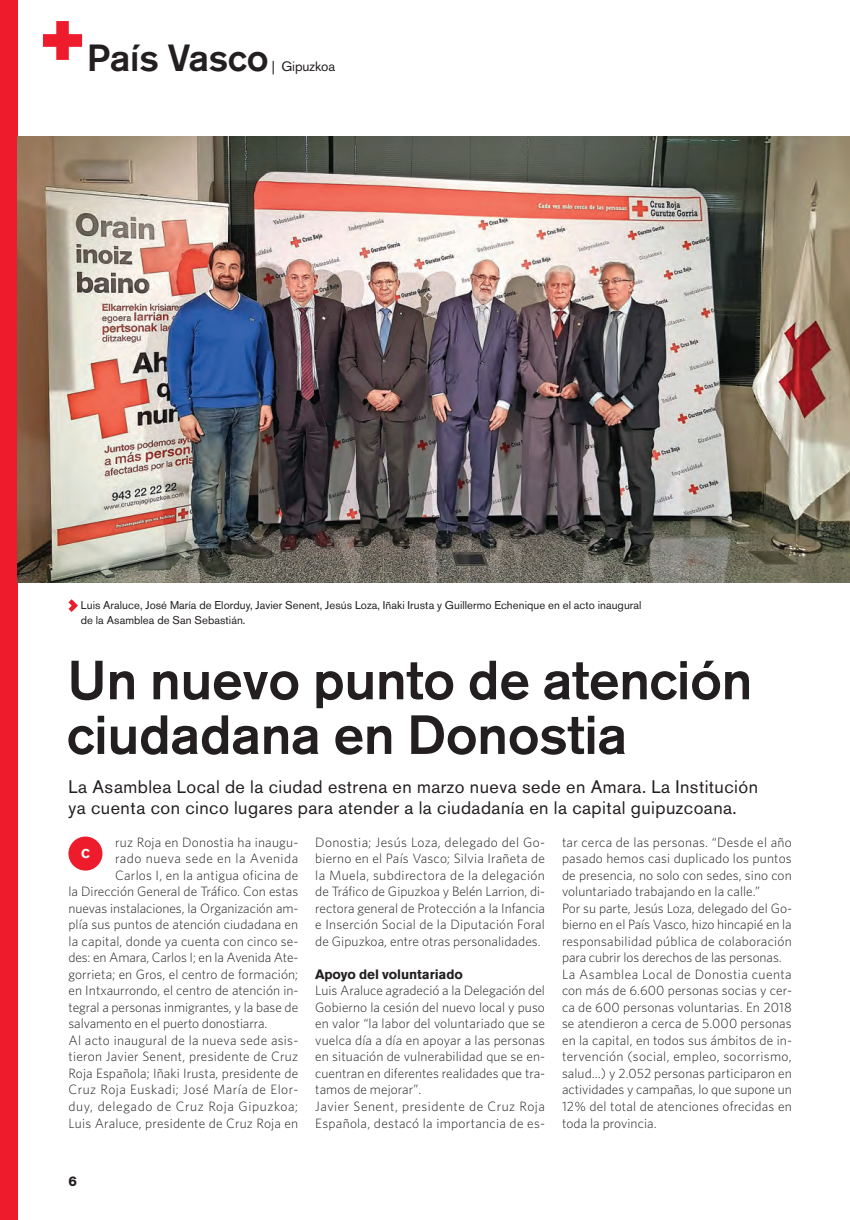
<style>
.page{position:relative;width:850px;height:1220px;background:#fff}
.page>*{position:absolute;margin:0;border:0;box-sizing:border-box;transform-origin:0 0}
.t1{font:500 54.6px/54.6px "Akzidenz Grotesk BE";letter-spacing:-.005em;color:#231f20}
.t2{font:500 37.5px "Akzidenz Grotesk BE";letter-spacing:-.005em;color:#231f20}
.t3{font:18px/21px "Akzidenz Grotesk BE";letter-spacing:.025em;color:#231f20}
.t4{font:300 13.5px/16.5px "Whitney";letter-spacing:.01em;color:#231f20}
.t5{font:300 13.5px "Whitney";letter-spacing:.035em;color:#231f20}
.t6{font:300 13.5px "Whitney";letter-spacing:-.01em;color:#231f20}
.t7{font:300 13.5px "Whitney";letter-spacing:.045em;color:#231f20}
.t8{font:700 13.5px "Akzidenz Grotesk BE";letter-spacing:-.005em;color:#231f20}
.t9{font:13.5px "Akzidenz Grotesk BE";letter-spacing:-.005em;color:#231f20}
.t10{font:800 13.5px "Helvetica Neue";color:#231f20}
.t11{font:700 12.75px "Akzidenz Grotesk BE";color:#fff}
.t12{font:11.25px/15px "Akzidenz Grotesk BE";letter-spacing:.005em;color:#231f20}
</style>
<div class="page">
<div style="left:0;top:0;width:18px;height:1219px;background:#ee1b2c"></div>
<img style="left:18px;top:137px;width:831px;height:445px">
<svg style="left:68px;top:599px;width:10px;height:13px"></svg>
<svg style="left:43px;top:21px;width:39px;height:39px"></svg>
<div style="left:68px;top:836px;width:34px;height:34px;background:#ee1b2c;border-radius:50%"></div>
<h2 class="t2" style="left:87px;top:44px;width:183px">País Vasco</h2>
<p class="t9" style="left:272px;top:61px;width:65px">| Gipuzkoa</p>
<p class="t12" style="left:81px;top:599px;width:562px">Luis Araluce, José María de Elorduy, Javier Senent, Jesús Loza, Iñaki Irusta y Guillermo Echenique en el acto inaugural de la Asamblea de San Sebastián.</p>
<h1 class="t1" style="left:67px;top:657px;width:686px">Un nuevo punto de atención ciudadana en Donostia</h1>
<h3 class="t3" style="left:68px;top:778px;width:691px">La Asamblea Local de la ciudad estrena en marzo nueva sede en Amara. La Institución ya cuenta con cinco lugares para atender a la ciudadanía en la capital guipuzcoana.</h3>
<p class="t4" style="left:115px;top:834px;width:185px">ruz Roja en Donostia ha inaugu-</p>
<p class="t5" style="left:115px;top:853px;width:184px">rado nueva sede en la Avenida</p>
<p class="t4" style="left:115px;top:867px;width:184px">Carlos I, en la antigua oficina de</p>
<p class="t4" style="left:68px;top:884px;width:231px">la Dirección General de Tráfico. Con estas</p>
<p class="t4" style="left:68px;top:900px;width:231px">nuevas instalaciones, la Organización am-</p>
<p class="t4" style="left:68px;top:917px;width:231px">plía sus puntos de atención ciudadana en</p>
<p class="t4" style="left:68px;top:933px;width:231px">la capital, donde ya cuenta con cinco se-</p>
<p class="t6" style="left:68px;top:952px;width:231px">des: en Amara, Carlos I; en la Avenida Ate-</p>
<p class="t4" style="left:68px;top:966px;width:231px">gorrieta; en Gros, el centro de formación;</p>
<p class="t4" style="left:68px;top:983px;width:231px">en Intxaurrondo, el centro de atención in-</p>
<p class="t4" style="left:68px;top:999px;width:231px">tegral a personas inmigrantes, y la base de</p>
<p class="t4" style="left:68px;top:1016px;width:200px">salvamento en el puerto donostiarra.</p>
<p class="t4" style="left:68px;top:1032px;width:231px">Al acto inaugural de la nueva sede asis-</p>
<p class="t4" style="left:68px;top:1049px;width:231px">tieron Javier Senent, presidente de Cruz</p>
<p class="t4" style="left:68px;top:1065px;width:231px">Roja Española; Iñaki Irusta, presidente de</p>
<p class="t5" style="left:68px;top:1084px;width:231px">Cruz Roja Euskadi; José María de Elor-</p>
<p class="t7" style="left:68px;top:1101px;width:231px">duy, delegado de Cruz Roja Gipuzkoa;</p>
<p class="t4" style="left:68px;top:1115px;width:231px">Luis Araluce, presidente de Cruz Roja en</p>
<p class="t4" style="left:315px;top:834px;width:231px;text-align:justify">Donostia; Jesús Loza, delegado del Go&shy;bierno en el País Vasco; Silvia Irañeta de la Muela, subdirectora de la delegación de Tráfico de Gipuzkoa y Belén Larrion, di&shy;rectora general de Protección a la Infancia e Inserción Social de la Diputación Foral de Gipuzkoa, entre otras personalidades.</p>
<p class="t8" style="left:315px;top:969px;width:149px">Apoyo del voluntariado</p>
<p class="t4" style="left:315px;top:983px;width:231px">Luis Araluce agradeció a la Delegación del Gobierno la cesión del nuevo local y puso en valor “la labor del voluntariado que se vuelca día a día en apoyar a las personas en situación de vulnerabilidad que se en&shy;cuentran en diferentes realidades que tra&shy;tamos de mejorar”.<br>Javier Senent, presidente de Cruz Roja Española, destacó la importancia de es-</p>
<p class="t4" style="left:562px;top:834px;width:231px">tar cerca de las personas. “Desde el año pasado hemos casi duplicado los puntos de presencia, no solo con sedes, sino con voluntariado trabajando en la calle.”<br>Por su parte, Jesús Loza, delegado del Go&shy;bierno en el País Vasco, hizo hincapié en la responsabilidad pública de colaboración para cubrir los derechos de las personas.<br>La Asamblea Local de Donostia cuenta con más de 6.600 personas socias y cer&shy;ca de 600 personas voluntarias. En 2018 se atendieron a cerca de 5.000 personas en la capital, en todos sus ámbitos de in&shy;tervención (social, empleo, socorrismo, salud…) y 2.052 personas participaron en actividades y campañas, lo que supone un 12% del total de atenciones ofrecidas en toda la provincia.</p>
<p class="t11" style="left:81px;top:849px;width:10px">C</p>
<p class="t10" style="left:68px;top:1176px;width:10px">6</p>
</div>
